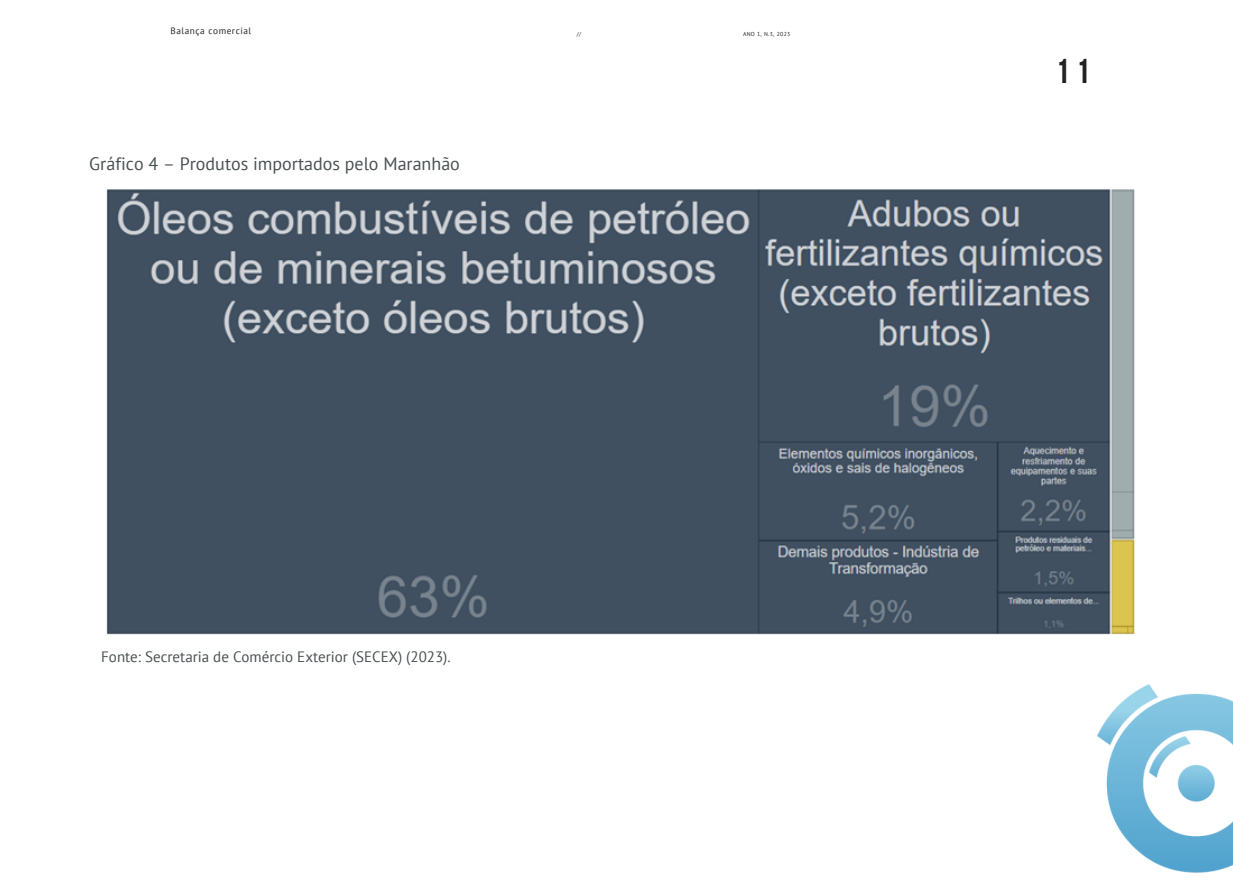
<style>
.page{position:relative;width:1233px;height:894px;background:#fff}
.page>*{position:absolute;margin:0;border:0;box-sizing:border-box;transform-origin:0 0}
.t1{font:700 34.35px "Bebas Neue";color:#222}
.t2{font:18px "PT Sans";color:#495052}
.t3{font:15px "PT Sans";color:#495052}
.t4{font:9.3px "PT Sans";letter-spacing:.06em;color:#222}
.t5{font:5.7px "PT Sans";letter-spacing:.06em;color:#222}
</style>
<div class="page">
<img style="left:106px;top:189px;width:1029px;height:445px">
<img style="left:1097px;top:684px;width:136px;height:189px">
<p class="t4" style="left:171px;top:25px;width:82px">Balança comercial</p>
<p class="t5" style="left:577px;top:30px;width:6px">//</p>
<p class="t5" style="left:743px;top:30px;width:49px">ANO 1, N.3, 2023</p>
<p class="t2" style="left:89px;top:151px;width:372px">Gráfico 4 – Produtos importados pelo Maranhão</p>
<p class="t3" style="left:101px;top:646px;width:351px">Fonte: Secretaria de Comércio Exterior (SECEX) (2023).</p>
<p class="t1" style="left:1056px;top:58px;width:36px">11</p>
</div>
